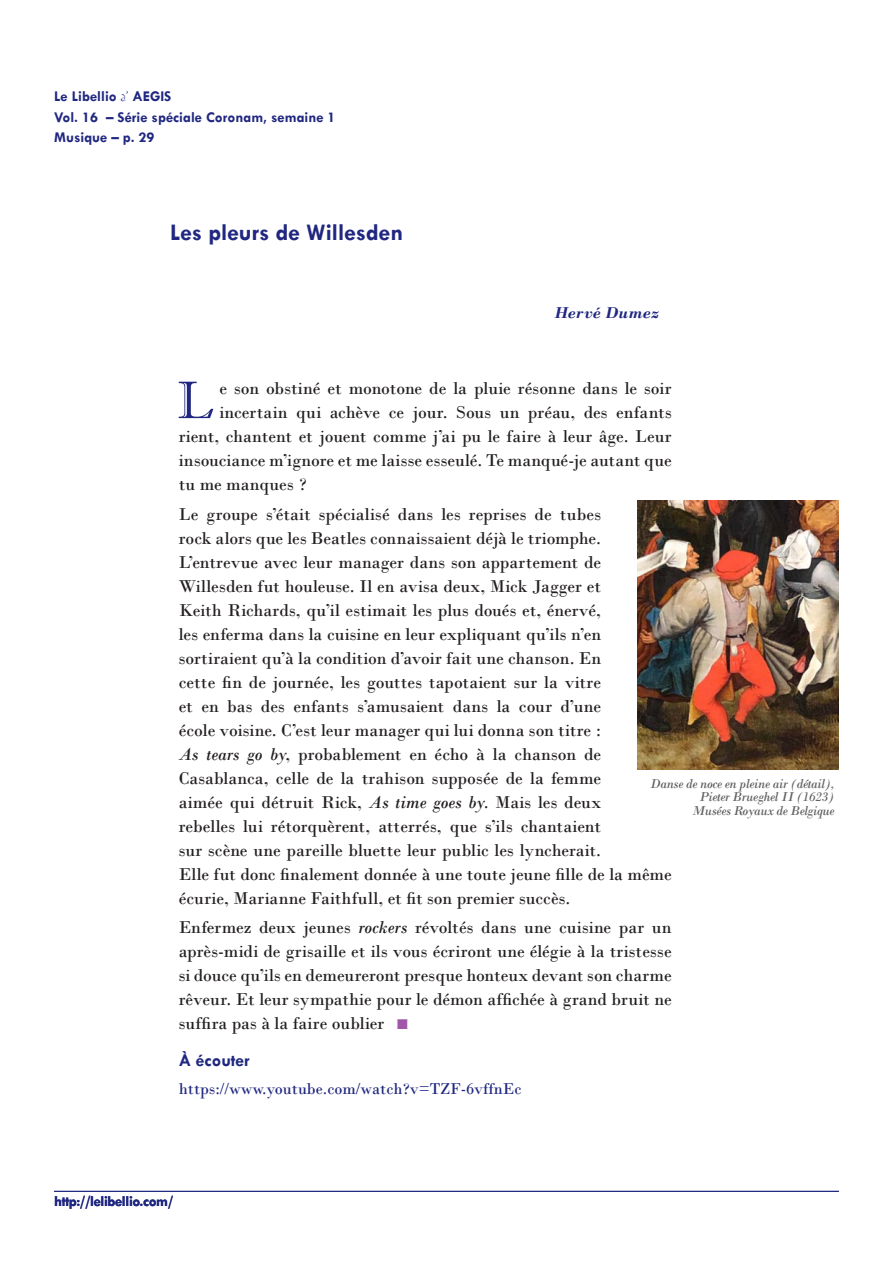
<style>
.page{position:relative;width:893px;height:1263px;background:#fff}
.page>*{position:absolute;margin:0;border:0;box-sizing:border-box;transform-origin:0 0}
.Article_-_Texte{font:52.8px "Imprint MT Shadow";color:#202780}
.Article_-_Titre_2nd{font:700 24px "Tw Cen";color:#202780}
.Article_-_Texte-2{font:18px/24px "Bodoni";color:#231f20}
.Article_-_Sous_titre{font:700 18px "Tw Cen";color:#202780}
.Liens_hypertextes{font:16.5px "Bodoni";color:#202780}
.Article_-_Auteur_1{font:italic 700 16.5px "Bodoni";color:#202780}
.t1{font:700 15px/21.6px "Tw Cen";color:#202780}
.t2{font:700 15px "Tw Cen";letter-spacing:-.025em;color:#202780}
.Article_-_Légendes_p{font:italic 13.5px/13.5px "Bodoni";letter-spacing:-.025em;color:#5f5f5f;text-align:right}
.s1{font-family:"French Script";font-weight:400}
.s2{font-style:italic}
</style>
<div class="page">
<hr style="left:54px;top:1191px;width:785px;height:1px;background:#202780">
<img style="left:638px;top:501px;width:201px;height:268px">
<p class="t1" style="left:54px;top:85px;width:283px">Le Libellio <span class="s1">d’</span> AEGIS<br>Vol. 16 – Série spéciale Coronam, semaine 1</p>
<p class="t1" style="left:54px;top:126px;width:102px">Musique – p. 29</p>
<p class="Article_-_Titre_2nd" style="left:170px;top:218px;width:235px">Les pleurs de Willesden</p>
<p class="Article_-_Auteur_1" style="left:554px;top:302px;width:106px">Hervé Dumez</p>
<p class="Article_-_Texte" style="left:177px;top:369px;width:38px">L</p>
<p class="Article_-_Texte-2" style="left:219px;top:376px;width:454px">e son obstiné et monotone de la pluie résonne dans le soir</p>
<p class="Article_-_Texte-2" style="left:219px;top:400px;width:454px">incertain qui achève ce jour. Sous un préau, des enfants</p>
<p class="Article_-_Texte-2" style="left:179px;top:424px;width:494px">rient, chantent et jouent comme j’ai pu le faire à leur âge. Leur</p>
<p class="Article_-_Texte-2" style="left:179px;top:448px;width:494px">insouciance m’ignore et me laisse esseulé. Te manqué-je autant que</p>
<p class="Article_-_Texte-2" style="left:179px;top:472px;width:129px">tu me manques ?</p>
<p class="Article_-_Texte-2" style="left:179px;top:502px;width:494px">Le groupe s’était spécialisé dans les reprises de tubes<br>rock alors que les Beatles connaissaient déjà le triomphe.<br>L’entrevue avec leur manager dans son appartement de Willesden fut houleuse. Il en avisa deux, Mick Jagger et<br>Keith Richards, qu’il estimait les plus doués et, énervé,<br>les enferma dans la cuisine en leur expliquant qu’ils n’en sortiraient qu’à la condition d’avoir fait une chanson. En<br>cette fin de journée, les gouttes tapotaient sur la vitre<br>et en bas des enfants s’amusaient dans la cour d’une<br>école voisine. C’est leur manager qui lui donna son titre :<br><span class="s2">As tears go by</span>, probablement en écho à la chanson de Casablanca, celle de la trahison supposée de la femme<br>aimée qui détruit Rick, <span class="s2">As time goes by</span>. Mais les deux<br>rebelles lui rétorquèrent, atterrés, que s’ils chantaient<br>sur scène une pareille bluette leur public les lyncherait.<br>Elle fut donc finalement donnée à une toute jeune fille de la même écurie, Marianne Faithfull, et fit son premier succès.</p>
<p class="Article_-_Texte-2" style="left:179px;top:915px;width:494px;text-align:justify">Enfermez deux jeunes <span class="s2">rockers</span> révoltés dans une cuisine par un après-midi de grisaille et ils vous écriront une élégie à la tristesse si douce qu’ils en demeureront presque honteux devant son charme rêveur. Et leur sympathie pour le démon affichée à grand bruit ne suffira pas à la faire oublier</p>
<p class="Article_-_Sous_titre" style="left:179px;top:1050px;width:73px">À écouter</p>
<p class="Liens_hypertextes" style="left:179px;top:1079px;width:344px">https://www.youtube.com/watch?v=TZF-6vffnEc</p>
<p class="Article_-_Légendes_p" style="left:650px;top:777px;width:186px">Danse de noce en pleine air (détail),<br>Pieter Brueghel II (1623)<br>Musées Royaux de Belgique</p>
<p class="t2" style="left:54px;top:1192px;width:121px">http://lelibellio.com/</p>
</div>
